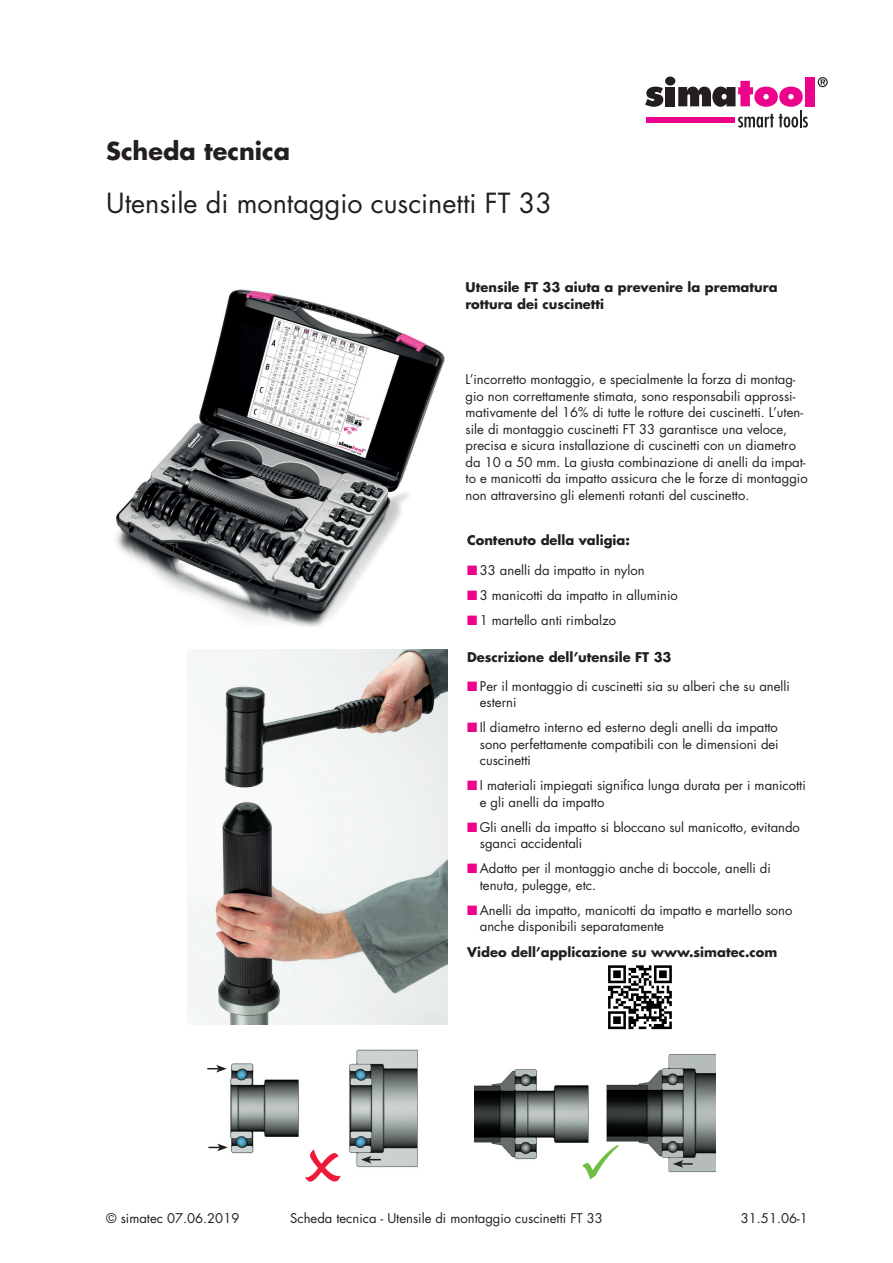
<style>
.page{position:relative;width:893px;height:1263px;background:#fff}
.page>*{position:absolute;margin:0;border:0;box-sizing:border-box;transform-origin:0 0}
.t1{font:27px "Futura Std";color:#231f20}
.t2{font:700 24px "Futura Std";color:#231f20}
.t3{font:13.05px/16.5px "Futura Std";color:#231f20}
.t4{font:700 13.05px/16.5px "Futura Std";color:#231f20}
.s1{color:#ed028c}
</style>
<div class="page">
<div style="left:805px;top:77px;width:9px;height:29px;background:#ed028c"></div>
<svg style="left:645px;top:87px;width:18px;height:20px"></svg>
<div style="left:665px;top:87px;width:10px;height:19px;background:#231f20"></div>
<svg style="left:678px;top:81px;width:130px;height:47px"></svg>
<div style="left:646px;top:117px;width:89px;height:5px;background:#ed028c"></div>
<div style="left:665px;top:77px;width:10px;height:9px;background:#231f20;border-radius:50%"></div>
<svg style="left:818px;top:77px;width:10px;height:10px"></svg>
<img style="left:116px;top:289px;width:329px;height:337px">
<img style="left:188px;top:649px;width:260px;height:376px">
<img style="left:216px;top:1063px;width:83px;height:91px">
<img style="left:349px;top:1049px;width:69px;height:119px">
<svg style="left:207px;top:1065px;width:20px;height:7px"></svg>
<svg style="left:208px;top:1143px;width:20px;height:8px"></svg>
<svg style="left:361px;top:1156px;width:20px;height:7px"></svg>
<img style="left:474px;top:1069px;width:115px;height:91px">
<img style="left:606px;top:1054px;width:109px;height:119px">
<svg style="left:673px;top:1160px;width:20px;height:8px"></svg>
<svg style="left:608px;top:965px;width:64px;height:64px"></svg>
<svg style="left:582px;top:1144px;width:37px;height:29px"></svg>
<h2 class="t2" style="left:106px;top:135px;width:185px">Scheda tecnica</h2>
<h1 class="t1" style="left:106px;top:186px;width:447px">Utensile di montaggio cuscinetti FT 33</h1>
<p class="t4" style="left:466px;top:279px;width:314px">Utensile FT 33 aiuta a prevenire la prematura rottura dei cuscinetti</p>
<p class="t3" style="left:466px;top:371px;width:344px">L’incorretto montaggio, e specialmente la forza di montag&shy;gio non correttamente stimata, sono responsabili approssi&shy;mativamente del 16% di tutte le rotture dei cuscinetti. L’uten&shy;sile di montaggio cuscinetti FT 33 garantisce una veloce, precisa e sicura installazione di cuscinetti con un diametro da 10 a 50 mm. La giusta combinazione di anelli da impat&shy;to e manicotti da impatto assicura che le forze di montaggio non attraversino gli elementi rotanti del cuscinetto.</p>
<p class="t4" style="left:467px;top:532px;width:164px">Contenuto della valigia:</p>
<p class="t3" style="left:467px;top:562px;width:179px"><span class="s1">■</span> 33 anelli da impatto in nylon</p>
<p class="t3" style="left:467px;top:587px;width:212px"><span class="s1">■</span> 3 manicotti da impatto in alluminio</p>
<p class="t3" style="left:467px;top:612px;width:151px"><span class="s1">■</span> 1 martello anti rimbalzo</p>
<p class="t4" style="left:467px;top:648px;width:206px">Descrizione dell’utensile FT 33</p>
<p class="t3" style="left:480px;top:678px;width:312px;text-indent:-13px"><span class="s1">■</span> Per il montaggio di cuscinetti sia su alberi che su anelli esterni</p>
<p class="t3" style="left:480px;top:719px;width:300px;text-align:justify;text-indent:-13px"><span class="s1">■</span> Il diametro interno ed esterno degli anelli da impatto sono perfettamente compatibili con le dimensioni dei cuscinetti</p>
<p class="t3" style="left:480px;top:777px;width:327px;text-indent:-13px"><span class="s1">■</span> I materiali impiegati significa lunga durata per i manicotti e gli anelli da impatto</p>
<p class="t3" style="left:480px;top:819px;width:322px;text-indent:-13px"><span class="s1">■</span> Gli anelli da impatto si bloccano sul manicotto, evitando sganci accidentali</p>
<p class="t3" style="left:480px;top:860px;width:292px;text-indent:-13px"><span class="s1">■</span> Adatto per il montaggio anche di boccole, anelli di tenuta, pulegge, etc.</p>
<p class="t3" style="left:480px;top:902px;width:314px;text-indent:-13px"><span class="s1">■</span> Anelli da impatto, manicotti da impatto e martello sono anche disponibili separatamente</p>
<p class="t4" style="left:467px;top:943px;width:312px">Video dell’applicazione su www.simatec.com</p>
<p class="t3" style="left:106px;top:1210px;width:135px">© simatec 07.06.2019</p>
<p class="t3" style="left:290px;top:1210px;width:314px">Scheda tecnica - Utensile di montaggio cuscinetti FT 33</p>
<p class="t3" style="left:741px;top:1210px;width:69px">31.51.06-1</p>
</div>
